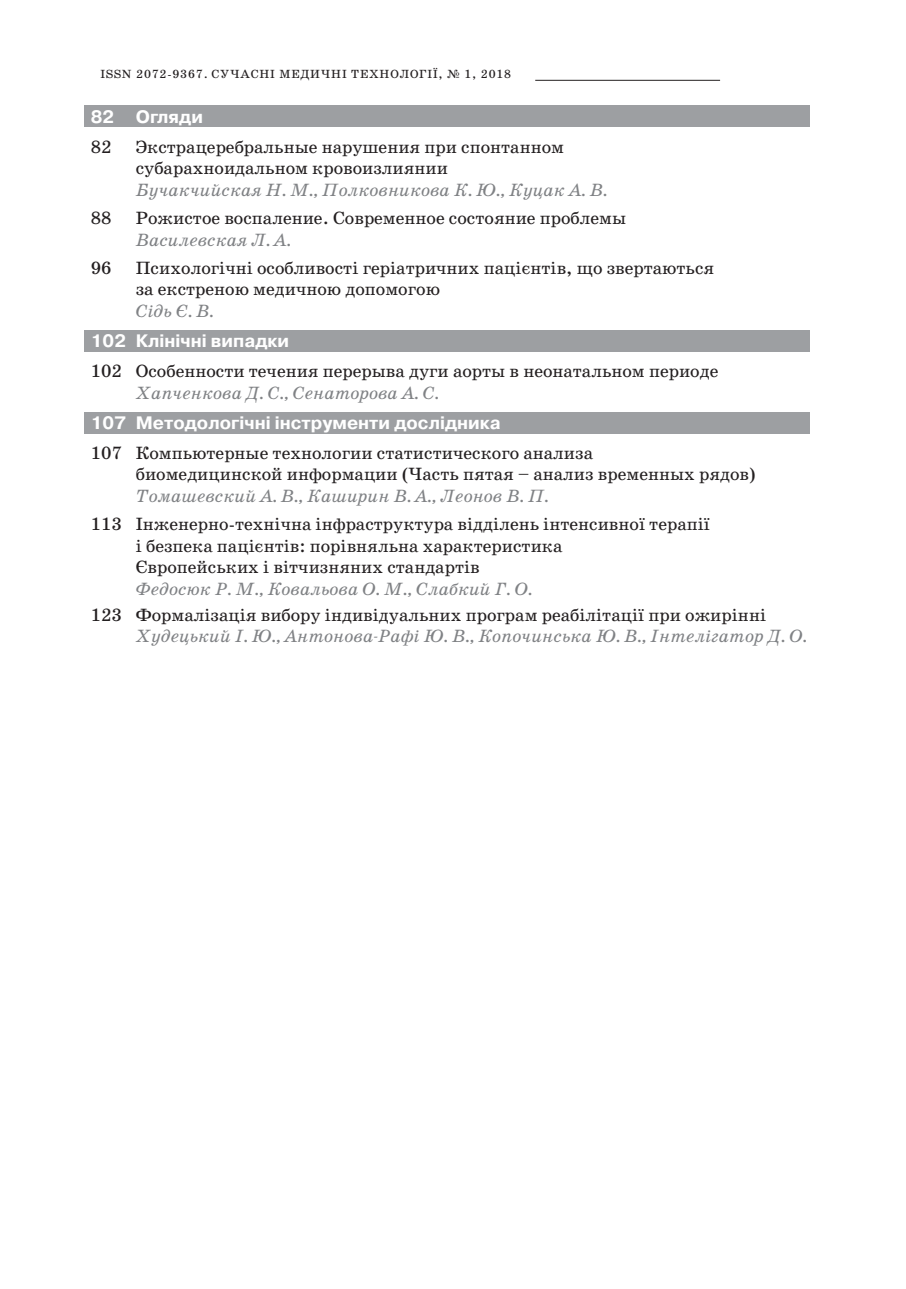
<style>
.page{position:relative;width:906px;height:1289px;background:#fff}
.page>*{position:absolute;margin:0;border:0;box-sizing:border-box;transform-origin:0 0}
.t1{font:18px/21.6px "School Book C";color:#231f20}
.t2{font:italic 18px "School Book C";color:#808285}
.t3{font:700 18px "Pragmatica C";color:#fff}
.t4{font:12px "School Book C";letter-spacing:.07em;color:#231f20}
</style>
<div class="page">
<hr style="left:535px;top:80px;width:185px;height:1px;background:#231f20">
<div style="left:84px;top:106px;width:725px;height:21px;background:#9d9fa2"></div>
<div style="left:84px;top:330px;width:725px;height:21px;background:#9d9fa2"></div>
<div style="left:84px;top:412px;width:725px;height:22px;background:#9d9fa2"></div>
<p class="t4" style="left:100px;top:68px;width:412px">ISSN 2072-9367. СУЧАСНI МЕДИЧНI ТЕХНОЛОГІЇ, № 1, 2018</p>
<p class="t3" style="left:91px;top:106px;width:114px">82 Огляди</p>
<p class="t1" style="left:91px;top:136px;width:22px">82</p>
<p class="t1" style="left:136px;top:136px;width:430px">Экстрацеребральные нарушения при спонтанном субарахноидальном кровоизлиянии</p>
<p class="t2" style="left:136px;top:180px;width:473px">Бучакчийская Н. М., Полковникова К. Ю., Куцак А. В.</p>
<p class="t1" style="left:91px;top:207px;width:22px">88</p>
<p class="t1" style="left:136px;top:207px;width:492px">Рожистое воспаление. Современное состояние проблемы</p>
<p class="t2" style="left:136px;top:229px;width:156px">Василевская Л. А.</p>
<p class="t1" style="left:91px;top:257px;width:22px">96</p>
<p class="t1" style="left:136px;top:257px;width:580px">Психологічні особливості геріатричних пацієнтів, що звертаються за екстреною медичною допомогою</p>
<p class="t2" style="left:136px;top:300px;width:79px">Сідь Є. В.</p>
<p class="t3" style="left:91px;top:331px;width:200px">102 Клінічні випадки</p>
<p class="t1" style="left:91px;top:360px;width:629px">102 Особенности течения перерыва дуги аорты в неонатальном периоде</p>
<p class="t2" style="left:136px;top:382px;width:304px">Хапченкова Д. С., Сенаторова А. С.</p>
<p class="t3" style="left:91px;top:412px;width:411px">107 Методологічні інструменти дослідника</p>
<p class="t1" style="left:136px;top:442px;width:621px;text-indent:-45px">107 Компьютерные технологии статистического анализа<br>биомедицинской информации (Часть пятая – анализ временных рядов)</p>
<p class="t2" style="left:136px;top:486px;width:414px">Томашевский А. В., Каширин В. А., Леонов В. П.</p>
<p class="t1" style="left:136px;top:513px;width:576px;text-indent:-45px">113 Інженерно-технічна інфраструктура відділень інтенсивної терапії і безпека пацієнтів: порівняльна характеристика<br>Європейських і вітчизняних стандартів</p>
<p class="t2" style="left:136px;top:578px;width:398px">Федосюк Р. М., Ковальова О. М., Слабкий Г. О.</p>
<p class="t1" style="left:91px;top:604px;width:677px">123 Формалізація вибору індивідуальних програм реабілітації при ожирінні</p>
<p class="t2" style="left:136px;top:626px;width:672px">Худецький І. Ю., Антонова-Рафі Ю. В., Копочинська Ю. В., Інтелігатор Д. О.</p>
</div>
